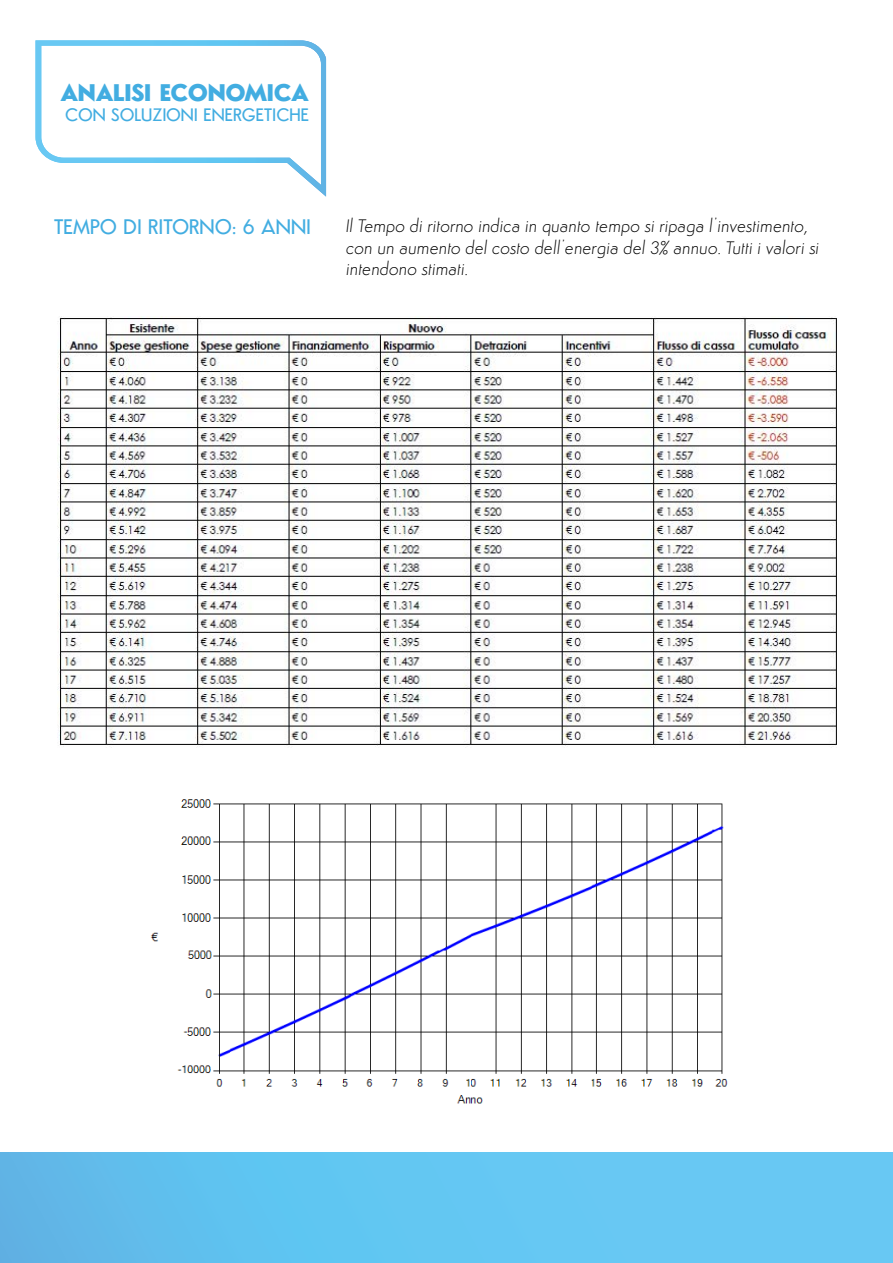
<style>
.page{position:relative;width:893px;height:1263px;background:#fff}
.page>*{position:absolute;margin:0;border:0;box-sizing:border-box;transform-origin:0 0}
.t1{font:700 24px "Semplicita";letter-spacing:-.05em;color:#42ade1}
.t2{font:500 21px "Semplicita";color:#42ade1}
.t3{font:italic 300 18px/21.6px "Semplicita";color:#000}
.t4{font:500 18px "Semplicita";color:#42ade1}
</style>
<div class="page">
<svg style="left:36px;top:40px;width:290px;height:157px"></svg>
<div style="left:0;top:1153px;width:893px;height:110px;background:linear-gradient(to right,#5ebbeb,#69cdf6)"></div>
<img style="left:57px;top:317px;width:780px;height:430px">
<img style="left:150px;top:799px;width:578px;height:305px">
<h1 class="t1" style="left:60px;top:76px;width:251px">ANALISI ECONOMICA</h1>
<p class="t4" style="left:65px;top:103px;width:246px">CON SOLUZIONI ENERGETICHE</p>
<p class="t2" style="left:54px;top:214px;width:259px">TEMPO DI RITORNO: 6 ANNI</p>
<p class="t3" style="left:346px;top:215px;width:475px">Il Tempo di ritorno indica in quanto tempo si ripaga l’investimento, con un aumento del costo dell’energia del 3% annuo. Tutti i valori si intendono stimati.</p>
</div>
